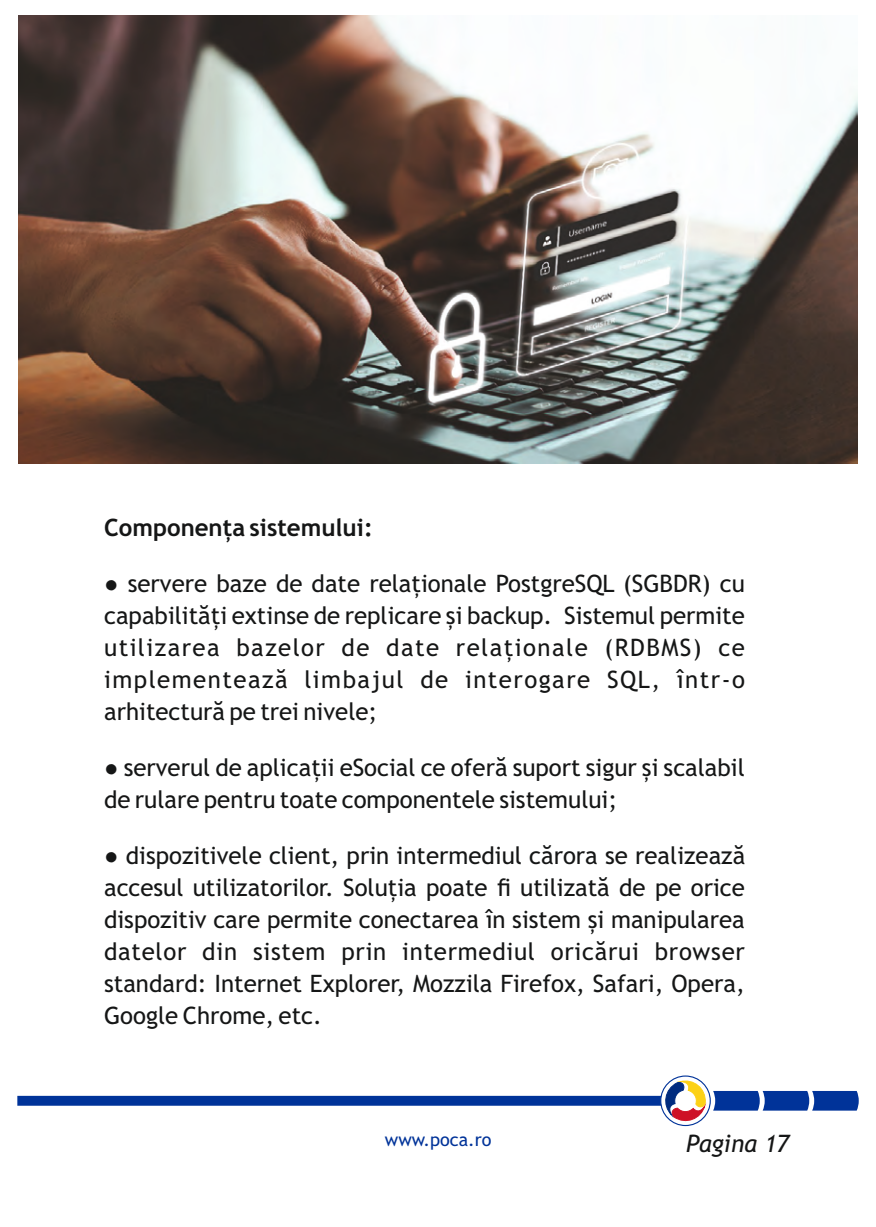
<style>
.page{position:relative;width:876px;height:1227px;background:#fff}
.page>*{position:absolute;margin:0;border:0;box-sizing:border-box;transform-origin:0 0}
.t1{font:24px/32px "Trebuchet MS";color:#151616;text-align:justify}
.t2{font:700 24px "Trebuchet MS";color:#151616}
.t3{font:italic 24px "Trebuchet MS";color:#151616}
.t4{font:18px "Trebuchet MS";color:#039}
</style>
<div class="page">
<div style="left:659px;top:1075px;width:51px;height:51px;border:1px solid #039;border-radius:50%"></div>
<svg style="left:713px;top:1091px;width:145px;height:19px;background:#1443a1"></svg>
<svg style="left:17px;top:1078px;width:688px;height:47px"></svg>
<img style="left:18px;top:15px;width:839px;height:448px">
<p class="t2" style="left:104px;top:518px;width:270px">Componența sistemului:</p>
<p class="t1" style="left:104px;top:569px;width:642px">● servere baze de date relaționale PostgreSQL (SGBDR) cu capabilități extinse de replicare și backup. Sistemul permite utilizarea bazelor de date relaționale (RDBMS) ce implementează limbajul de interogare SQL, într-o arhitectură pe trei nivele;</p>
<p class="t1" style="left:104px;top:753px;width:642px">● serverul de aplicații eSocial ce oferă suport sigur și scalabil de rulare pentru toate componentele sistemului;</p>
<p class="t1" style="left:104px;top:841px;width:642px">● dispozitivele client, prin intermediul cărora se realizează accesul utilizatorilor. Soluția poate fi utilizată de pe orice dispozitiv care permite conectarea în sistem și manipularea datelor din sistem prin intermediul oricărui browser standard: Internet Explorer, Mozzila Firefox, Safari, Opera, Google Chrome, etc.</p>
<p class="t4" style="left:385px;top:1133px;width:108px">www.poca.ro</p>
<p class="t3" style="left:685px;top:1134px;width:105px">Pagina 17</p>
</div>
